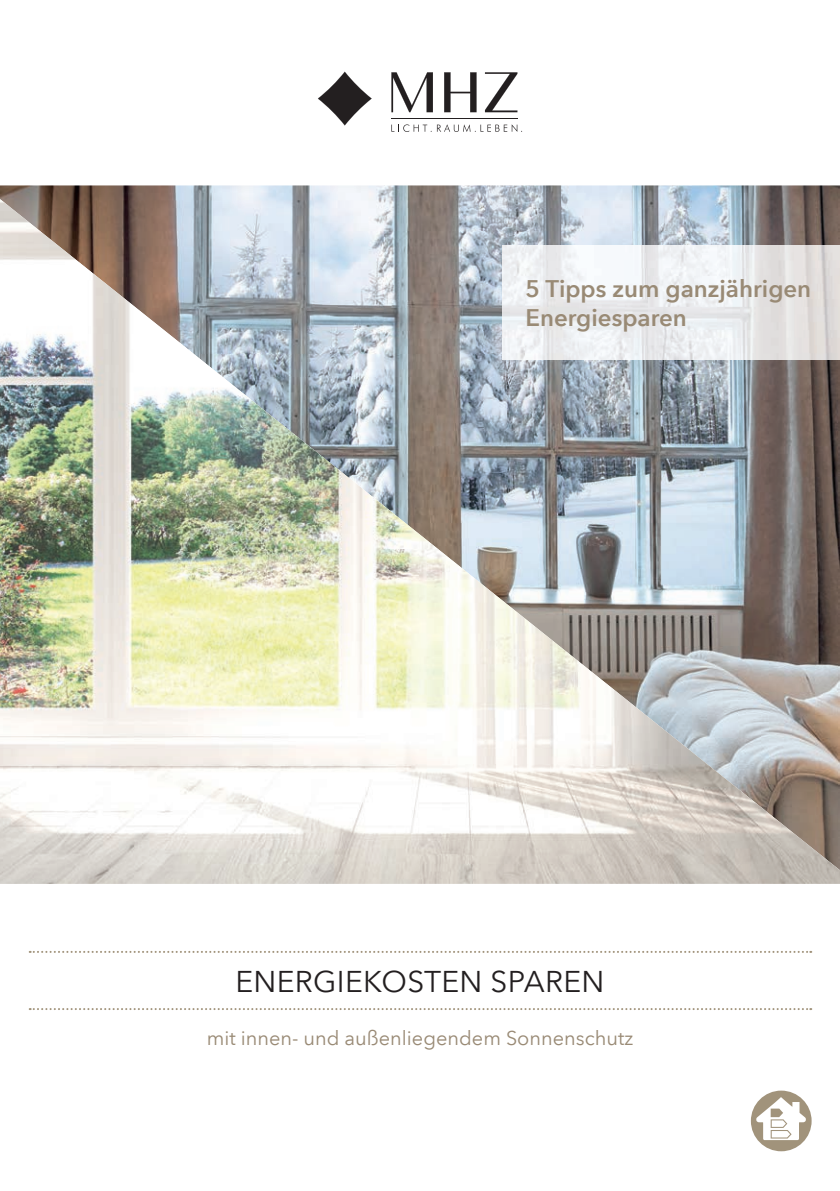
<style>
.page{position:relative;width:840px;height:1191px;background:#fff}
.page>*{position:absolute;margin:0;border:0;box-sizing:border-box;transform-origin:0 0}
.t1{font:30px "Avenir Next LT Com";letter-spacing:.01em;color:#231f20}
.t2{font:600 24px/28.8px "Avenir Next LT Com";color:#998a75}
.t3{font:20px "Avenir Next LT Com";color:#998a75}
</style>
<div class="page">
<svg style="left:30px;top:951px;width:780px;height:2px"></svg>
<svg style="left:30px;top:1008px;width:780px;height:2px"></svg>
<div style="left:750px;top:1090px;width:61px;height:61px;background:#a1937b;border-radius:50%"></div>
<svg style="left:755px;top:1097px;width:50px;height:43px"></svg>
<img style="left:0;top:185px;width:839px;height:14px">
<img style="left:0;top:199px;width:839px;height:685px">
<hr style="left:391px;top:118px;width:126px;height:1px;background:#231f20">
<svg style="left:391px;top:72px;width:42px;height:40px"></svg>
<svg style="left:444px;top:72px;width:32px;height:40px"></svg>
<svg style="left:484px;top:72px;width:33px;height:40px"></svg>
<svg style="left:318px;top:72px;width:53px;height:53px"></svg>
<svg style="left:391px;top:124px;width:131px;height:8px"></svg>
<img style="left:502px;top:246px;width:337px;height:113px">
<p class="t2" style="left:525px;top:274px;width:287px">5 Tipps zum ganzjährigen<br>Energiesparen</p>
<h1 class="t1" style="left:235px;top:963px;width:370px">ENERGIEKOSTEN SPAREN</h1>
<p class="t3" style="left:206px;top:1026px;width:428px">mit innen- und außenliegendem Sonnenschutz</p>
</div>
